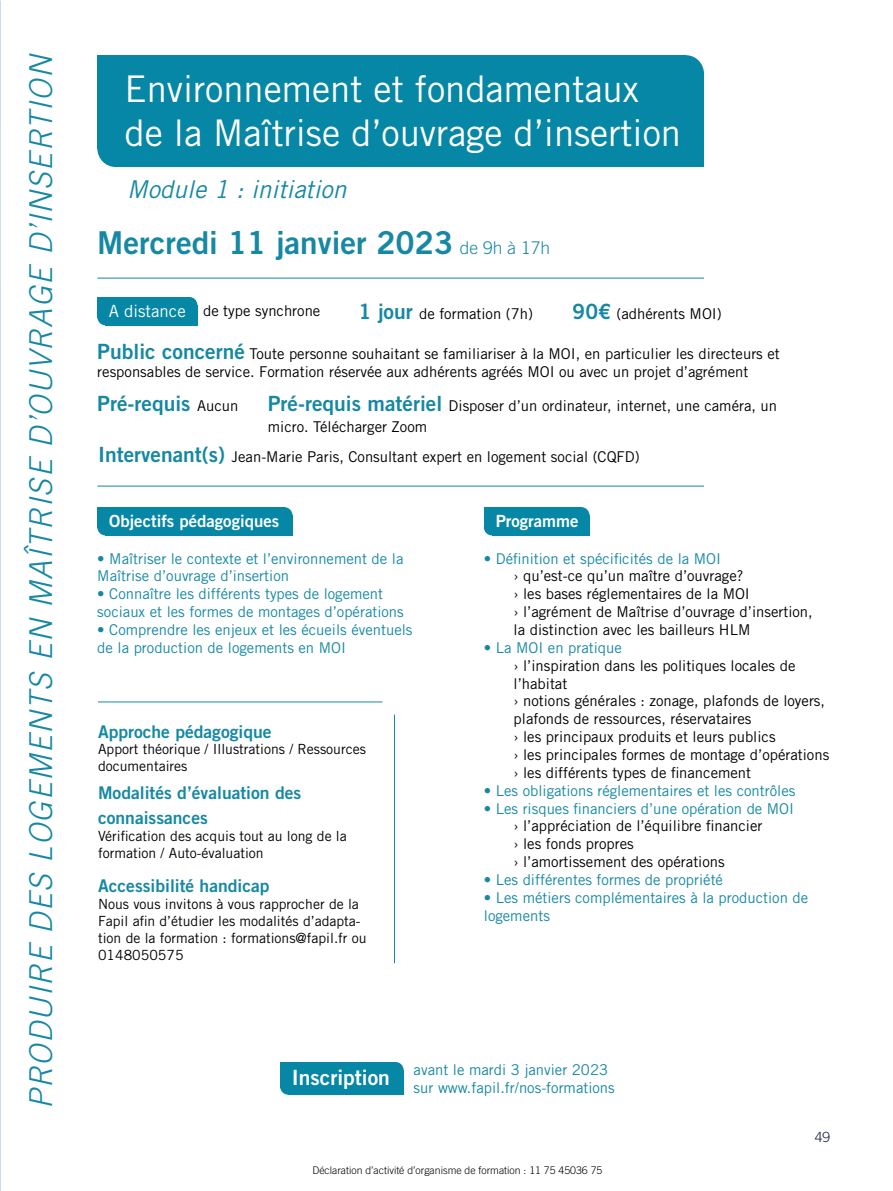
<style>
.page{position:relative;width:893px;height:1191px;background:#fff}
.page>*{position:absolute;margin:0;border:0;box-sizing:border-box;transform-origin:0 0}
.t1{font:36.75px/44.1px "Trade Gothic LT Std";color:#fff}
.t2{font:italic 300 31.5px "Trade Gothic LT Std";color:#1688a4}
.t3{font:31.5px "Trade Gothic LT Std Bd 2";color:#1688a4}
.t4{font:italic 24.5px "Trade Gothic LT Std";color:#1688a4}
.t5{font:21px "Trade Gothic LT Std Bd 2";color:#1688a4}
.t6{font:21px "Trade Gothic LT Std Bd 2";color:#fff}
.t7{font:17.5px/25.2px "Trade Gothic LT Std Bd 2";color:#1688a4}
.t8{font:16.8px "Trade Gothic LT Std Bd 2";color:#fff}
.t9{font:16.8px "Trade Gothic LT Std";color:#fff}
.t10{font:14.88px/17.8px "Trade Gothic LT Std";color:#000}
.t11{font:14.88px/17.8px "Trade Gothic LT Std";color:#1688a4}
.t12{font:14px/16.8px "Trade Gothic LT Std";color:#000}
.t13{font:300 14px "Trade Gothic LT Std";color:#16243b}
.t14{font:300 10.5px "Trade Gothic LT Std";color:#000}
.s1{font-family:"Trade Gothic LT Std";font-weight:300;font-size:17.5px}
.s2{font-family:"Trade Gothic LT Std Bd 2";font-size:21px;color:#1688a4}
.s3{font-family:"Trade Gothic LT Std";font-size:14.88px;color:#000}
</style>
<div class="page">
<svg style="left:0;top:96px;width:157px;height:232px"></svg>
<div style="left:280px;top:1078px;width:16px;height:16px;background:#0587a5;border-radius:50%"></div>
<div style="left:288px;top:1070px;width:116px;height:24px;background:#0587a5"></div>
<div style="left:388px;top:1062px;width:16px;height:16px;background:#0587a5;border-radius:50%"></div>
<div style="left:280px;top:1062px;width:116px;height:25px;background:#0587a5"></div>
<div style="left:115px;top:73px;width:589px;height:94px;background:#0587a5"></div>
<div style="left:668px;top:55px;width:36px;height:38px;background:#0587a5;border-radius:50%"></div>
<div style="left:97px;top:129px;width:37px;height:38px;background:#0587a5;border-radius:50%"></div>
<div style="left:97px;top:55px;width:589px;height:93px;background:#0587a5"></div>
<div style="left:105px;top:305px;width:92px;height:20px;background:#0587a5"></div>
<div style="left:182px;top:297px;width:15px;height:16px;background:#0587a5;border-radius:50%"></div>
<div style="left:97px;top:309px;width:16px;height:16px;background:#0587a5;border-radius:50%"></div>
<div style="left:97px;top:297px;width:92px;height:20px;background:#0587a5"></div>
<div style="left:105px;top:515px;width:187px;height:20px;background:#0587a5"></div>
<div style="left:277px;top:507px;width:15px;height:16px;background:#0587a5;border-radius:50%"></div>
<div style="left:97px;top:519px;width:16px;height:16px;background:#0587a5;border-radius:50%"></div>
<div style="left:97px;top:507px;width:188px;height:20px;background:#0587a5"></div>
<div style="left:492px;top:515px;width:97px;height:20px;background:#0587a5"></div>
<div style="left:574px;top:507px;width:15px;height:16px;background:#0587a5;border-radius:50%"></div>
<div style="left:484px;top:519px;width:16px;height:16px;background:#0587a5;border-radius:50%"></div>
<div style="left:484px;top:507px;width:98px;height:20px;background:#0587a5"></div>
<hr style="left:97px;top:278px;width:607px;height:1px;background:#1688a4">
<hr style="left:97px;top:485px;width:607px;height:1px;background:#1688a4">
<hr style="left:98px;top:701px;width:284px;height:1px;background:#1688a4">
<hr style="left:394px;top:714px;width:1px;height:249px;background:#1688a4">
<p class="t2" style="left:22px;top:1109px;width:1057px;rotate:-90deg">PRODUIRE DES LOGEMENTS EN MAÎTRISE D’OUVRAGE D’INSERTION</p>
<p class="t1" style="left:124px;top:67px;width:558px">Environnement et fondamentaux de la Maîtrise d’ouvrage d’insertion</p>
<p class="t4" style="left:127px;top:174px;width:221px">Module 1 : initiation</p>
<p class="t3" style="left:97px;top:223px;width:454px">Mercredi 11 janvier 2023 <span class="s1">de 9h à 17h</span></p>
<p class="t9" style="left:109px;top:301px;width:78px">A distance</p>
<p class="t10" style="left:203px;top:301px;width:119px">de type synchrone</p>
<p class="t10" style="left:358px;top:304px;width:176px"><span class="s2">1 jour</span> de formation (7h)</p>
<p class="t10" style="left:97px;top:344px;width:684px"><span class="s2">Public concerné</span> Toute personne souhaitant se familiariser à la MOI, en particulier les directeurs et responsables de service. Formation réservée aux adhérents agréés MOI ou avec un projet d’agrément</p>
<p class="t10" style="left:573px;top:304px;width:151px"><span class="s2">90€</span> (adhérents MOI)</p>
<p class="t5" style="left:97px;top:390px;width:143px">Pré-requis <span class="s3">Aucun</span></p>
<p class="t10" style="left:268px;top:396px;width:511px"><span class="s2">Pré-requis matériel</span> Disposer d’un ordinateur, internet, une caméra, un</p>
<p class="t10" style="left:98px;top:447px;width:543px"><span class="s2">Intervenant(s)</span> Jean-Marie Paris, Consultant expert en logement social (CQFD)</p>
<p class="t10" style="left:268px;top:418px;width:161px">micro. Télécharger Zoom</p>
<p class="t8" style="left:109px;top:511px;width:172px">Objectifs pédagogiques</p>
<p class="t11" style="left:97px;top:549px;width:308px">• Maîtriser le contexte et l’environnement de la<br>Maîtrise d’ouvrage d’insertion</p>
<p class="t11" style="left:97px;top:585px;width:308px">• Connaître les différents types de logement sociaux et les formes de montages d’opérations</p>
<p class="t11" style="left:97px;top:620px;width:317px">• Comprendre les enjeux et les écueils éventuels de la production de logements en MOI</p>
<p class="t7" style="left:98px;top:718px;width:175px">Approche pédagogique</p>
<p class="t12" style="left:98px;top:741px;width:269px">Apport théorique / Illustrations / Ressources documentaires</p>
<p class="t7" style="left:98px;top:780px;width:205px">Modalités d’évaluation des connaissances</p>
<p class="t12" style="left:98px;top:827px;width:250px">Vérification des acquis tout au long de la formation / Auto-évaluation</p>
<p class="t7" style="left:98px;top:873px;width:173px">Accessibilité handicap</p>
<p class="t12" style="left:98px;top:895px;width:270px">Nous vous invitons à vous rapprocher de la Fapil afin d’étudier les modalités d’adapta&shy;tion de la formation : formations@fapil.fr ou 0148050575</p>
<p class="t8" style="left:496px;top:511px;width:84px">Programme</p>
<p class="t11" style="left:484px;top:549px;width:239px">• Définition et spécificités de la MOI</p>
<p class="t10" style="left:514px;top:567px;width:231px">› qu’est-ce qu’un maître d’ouvrage?</p>
<p class="t10" style="left:514px;top:585px;width:238px">› les bases réglementaires de la MOI</p>
<p class="t10" style="left:514px;top:603px;width:301px">› l’agrément de Maîtrise d’ouvrage d’insertion,</p>
<p class="t10" style="left:514px;top:620px;width:238px">la distinction avec les bailleurs HLM</p>
<p class="t11" style="left:484px;top:638px;width:139px">• La MOI en pratique</p>
<p class="t10" style="left:514px;top:656px;width:283px">› l’inspiration dans les politiques locales de l’habitat</p>
<p class="t10" style="left:514px;top:692px;width:313px">› notions générales : zonage, plafonds de loyers,</p>
<p class="t10" style="left:514px;top:710px;width:239px">plafonds de ressources, réservataires</p>
<p class="t10" style="left:514px;top:728px;width:263px">› les principaux produits et leurs publics</p>
<p class="t10" style="left:514px;top:745px;width:317px">› les principales formes de montage d’opérations</p>
<p class="t10" style="left:514px;top:763px;width:239px">› les différents types de financement</p>
<p class="t11" style="left:484px;top:781px;width:313px">• Les obligations réglementaires et les contrôles</p>
<p class="t11" style="left:484px;top:799px;width:312px">• Les risques financiers d’une opération de MOI</p>
<p class="t10" style="left:514px;top:817px;width:250px">› l’appréciation de l’équilibre financier</p>
<p class="t10" style="left:514px;top:835px;width:122px">› les fonds propres</p>
<p class="t10" style="left:514px;top:852px;width:213px">› l’amortissement des opérations</p>
<p class="t11" style="left:484px;top:870px;width:241px">• Les différentes formes de propriété</p>
<p class="t11" style="left:484px;top:888px;width:326px">• Les métiers complémentaires à la production de logements</p>
<p class="t6" style="left:292px;top:1064px;width:100px">Inscription</p>
<p class="t11" style="left:414px;top:1060px;width:196px">avant le mardi 3 janvier 2023</p>
<p class="t11" style="left:414px;top:1078px;width:203px">sur www.fapil.fr/nos-formations</p>
<p class="t14" style="left:312px;top:1163px;width:291px">Déclaration d’activité d’organisme de formation : 11 75 45036 75</p>
<p class="t13" style="left:815px;top:1128px;width:17px">49</p>
</div>
